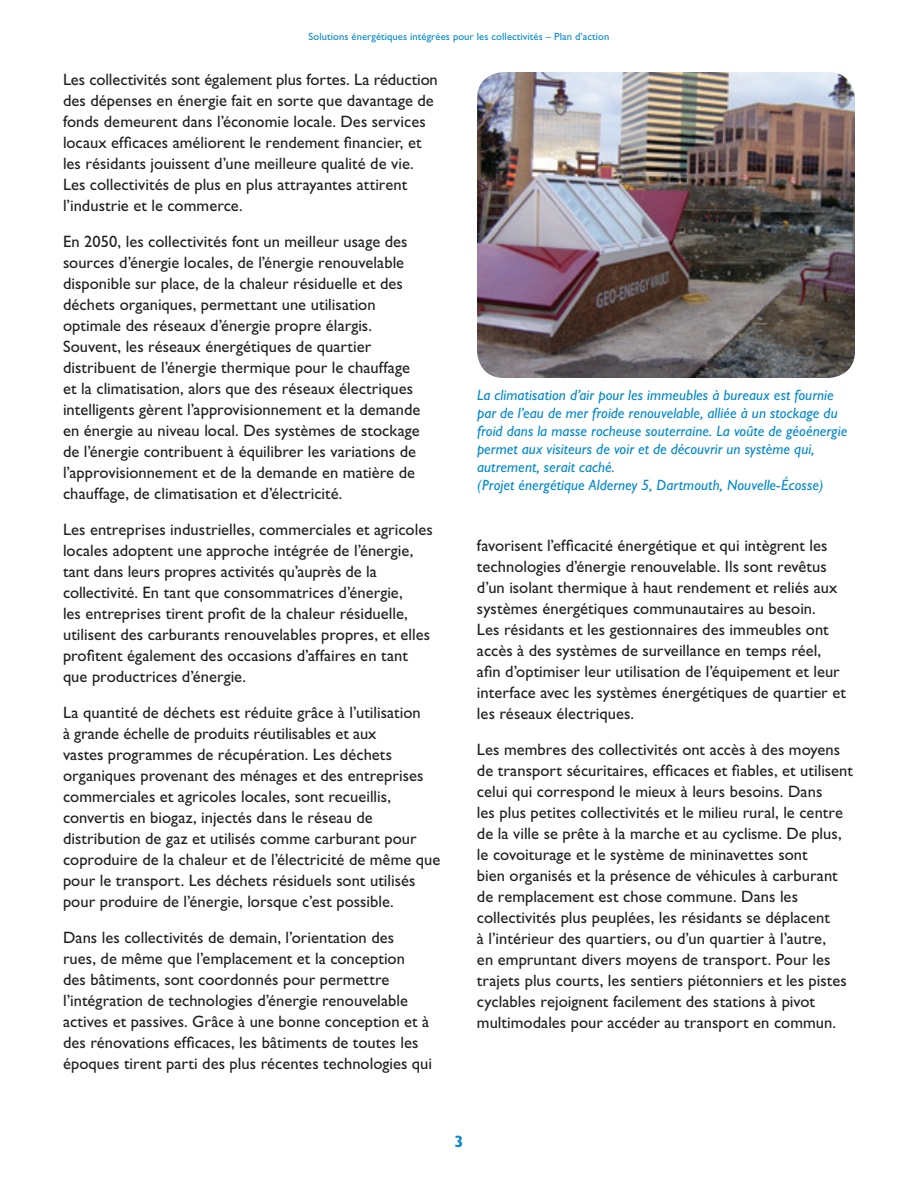
<style>
.page{position:relative;width:918px;height:1188px;background:#fff}
.page>*{position:absolute;margin:0;border:0;box-sizing:border-box;transform-origin:0 0}
.t1{font:16.5px/21px "Gill Sans";color:#231f20}
.t2{font:700 16.5px "Gill Sans";color:#0089cf}
.t3{font:italic 15px/18px "Gill Sans";letter-spacing:.005em;color:#0089cf}
.t4{font:10.5px "Gill Sans";letter-spacing:.01em;color:#0089cf}
</style>
<div class="page">
<img style="left:477px;top:72px;width:378px;height:306px;border-radius:27px">
<p class="t4" style="left:309px;top:32px;width:302px">Solutions énergétiques intégrées pour les collectivités – Plan d’action</p>
<p class="t1" style="left:63px;top:70px;width:376px">Les collectivités sont également plus fortes. La réduction des dépenses en énergie fait en sorte que davantage de fonds demeurent dans l’économie locale. Des services locaux efficaces améliorent le rendement financier, et les résidants jouissent d’une meilleure qualité de vie.<br>Les collectivités de plus en plus attrayantes attirent l’industrie et le commerce.</p>
<p class="t1" style="left:63px;top:232px;width:359px">En 2050, les collectivités font un meilleur usage des sources d’énergie locales, de l’énergie renouvelable disponible sur place, de la chaleur résiduelle et des déchets organiques, permettant une utilisation optimale des réseaux d’énergie propre élargis.<br>Souvent, les réseaux énergétiques de quartier distribuent de l’énergie thermique pour le chauffage et la climatisation, alors que des réseaux électriques intelligents gèrent l’approvisionnement et la demande en énergie au niveau local. Des systèmes de stockage de l’énergie contribuent à équilibrer les variations de l’approvisionnement et de la demande en matière de chauffage, de climatisation et d’électricité.</p>
<p class="t1" style="left:63px;top:520px;width:371px">Les entreprises industrielles, commerciales et agricoles locales adoptent une approche intégrée de l’énergie, tant dans leurs propres activités qu’auprès de la collectivité. En tant que consommatrices d’énergie,<br>les entreprises tirent profit de la chaleur résiduelle, utilisent des carburants renouvelables propres, et elles profitent également des occasions d’affaires en tant que productrices d’énergie.</p>
<p class="t1" style="left:63px;top:703px;width:379px">La quantité de déchets est réduite grâce à l’utilisation<br>à grande échelle de produits réutilisables et aux<br>vastes programmes de récupération. Les déchets organiques provenant des ménages et des entreprises commerciales et agricoles locales, sont recueillis, convertis en biogaz, injectés dans le réseau de distribution de gaz et utilisés comme carburant pour coproduire de la chaleur et de l’électricité de même que pour le transport. Les déchets résiduels sont utilisés pour produire de l’énergie, lorsque c’est possible.</p>
<p class="t1" style="left:63px;top:928px;width:371px">Dans les collectivités de demain, l’orientation des<br>rues, de même que l’emplacement et la conception<br>des bâtiments, sont coordonnés pour permettre l’intégration de technologies d’énergie renouvelable actives et passives. Grâce à une bonne conception et à des rénovations efficaces, les bâtiments de toutes les époques tirent parti des plus récentes technologies qui</p>
<p class="t3" style="left:477px;top:388px;width:372px">La climatisation d’air pour les immeubles à bureaux est fournie par de l’eau de mer froide renouvelable, alliée à un stockage du froid dans la masse rocheuse souterraine. La voûte de géoénergie permet aux visiteurs de voir et de découvrir un système qui, autrement, serait caché.<br>(Projet énergétique Alderney 5, Dartmouth, Nouvelle-Écosse)</p>
<p class="t1" style="left:477px;top:537px;width:370px">favorisent l’efficacité énergétique et qui intègrent les technologies d’énergie renouvelable. Ils sont revêtus d’un isolant thermique à haut rendement et reliés aux systèmes énergétiques communautaires au besoin.<br>Les résidants et les gestionnaires des immeubles ont accès à des systèmes de surveillance en temps réel, afin d’optimiser leur utilisation de l’équipement et leur interface avec les systèmes énergétiques de quartier et les réseaux électriques.</p>
<p class="t1" style="left:477px;top:741px;width:378px">Les membres des collectivités ont accès à des moyens de transport sécuritaires, efficaces et fiables, et utilisent celui qui correspond le mieux à leurs besoins. Dans<br>les plus petites collectivités et le milieu rural, le centre de la ville se prête à la marche et au cyclisme. De plus, le covoiturage et le système de mininavettes sont<br>bien organisés et la présence de véhicules à carburant de remplacement est chose commune. Dans les collectivités plus peuplées, les résidants se déplacent<br>à l’intérieur des quartiers, ou d’un quartier à l’autre,<br>en empruntant divers moyens de transport. Pour les trajets plus courts, les sentiers piétonniers et les pistes cyclables rejoignent facilement des stations à pivot multimodales pour accéder au transport en commun.</p>
<p class="t2" style="left:454px;top:1135px;width:11px">3</p>
</div>
